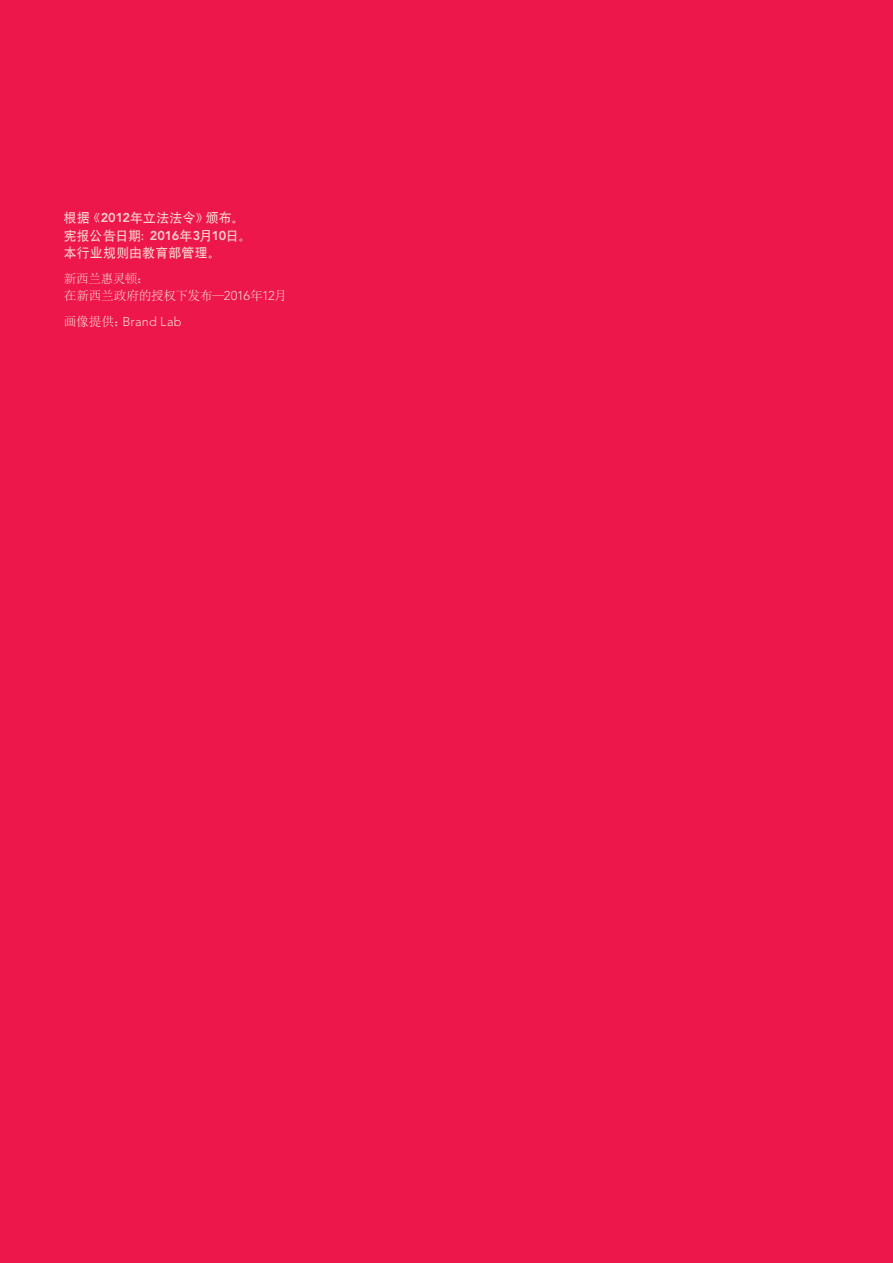
<style>
.page{position:relative;width:893px;height:1263px;background:#ed174c}
.page>*{position:absolute;margin:0;border:0;box-sizing:border-box;transform-origin:0 0}
.Body_Chin{font:12.75px/17.2px "SIL Hei Med Jian";letter-spacing:.03em;color:#fcd3cd}
.Body_Chin-2{font:12.75px/17.2px "Sim Sun";letter-spacing:-.035em;color:#fcd3cd}
.Body_Chin-3{font:300 12.75px "Avenir LT Pro";letter-spacing:.015em;color:#fcd3cd}
.s1{font-family:"Avenir LT Pro";font-weight:800}
.s2{font-family:"Avenir LT Pro";font-weight:300}
.s3{font-family:"Sim Sun";font-weight:400}
</style>
<div class="page">
<p class="Body_Chin" style="left:64px;top:208px;width:189px">根据《<span class="s1">2012</span>年立法法令》颁布。宪报公告日期：<span class="s1">2016</span>年<span class="s1">3</span>月<span class="s1">10</span>日。本行业规则由教育部管理。</p>
<p class="Body_Chin-2" style="left:64px;top:269px;width:225px">新西兰惠灵顿：<br>在新西兰政府的授权下发布—<span class="s2">2016</span>年<span class="s2">12</span>月</p>
<p class="Body_Chin-3" style="left:64px;top:314px;width:119px"><span class="s3">画像提供：</span>Brand Lab</p>
</div>
